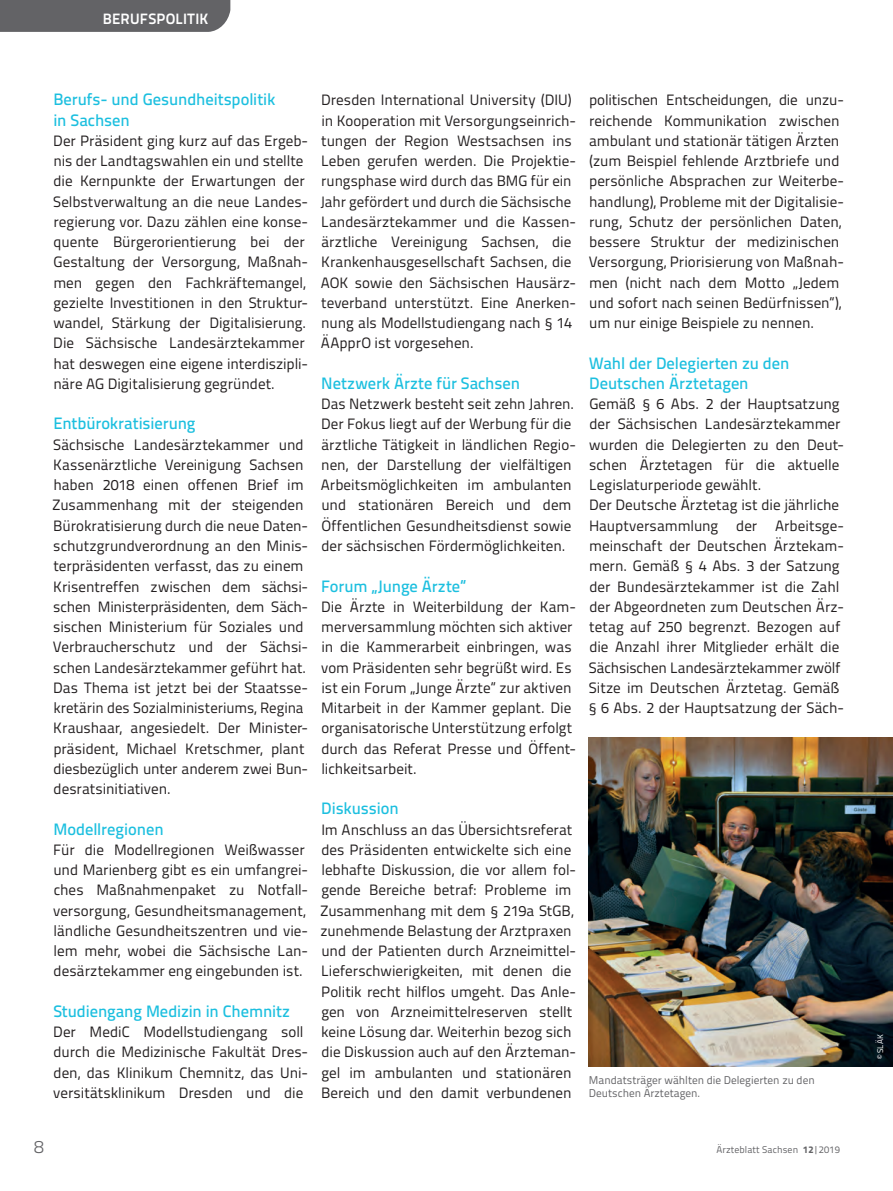
<style>
.page{position:relative;width:893px;height:1191px;background:#fff}
.page>*{position:absolute;margin:0;border:0;box-sizing:border-box;transform-origin:0 0}
.t1{font:300 18px "Titillium Text";color:#636366}
.t2{font:500 16.5px/20.2px "Titillium Text";letter-spacing:-.005em;color:#1cbfdf}
.t3{font:15px/20.2px "Titillium Text";color:#231f20}
.t4{font:700 15px "Titillium Text";letter-spacing:.01em;color:#fff}
.t5{font:11.25px/13.5px "Titillium Text";color:#636366}
.t6{font:9.75px "Titillium Text";letter-spacing:.01em;color:#636366}
.t7{font:8.25px "Titillium Text";color:#fff}
.s1{font-weight:800}
</style>
<div class="page">
<div style="left:0;top:0;width:230px;height:32px;background:#636366"></div>
<img style="left:589px;top:738px;width:304px;height:328px">
<p class="t4" style="left:103px;top:7px;width:107px">BERUFSPOLITIK</p>
<p class="t2" style="left:53px;top:88px;width:224px">Berufs- und Gesundheitspolitik in Sachsen</p>
<p class="t3" style="left:53px;top:130px;width:257px">Der Präsident ging kurz auf das Ergeb&shy;nis der Landtagswahlen ein und stellte die Kernpunkte der Erwartungen der Selbstverwaltung an die neue Landes&shy;regierung vor. Dazu zählen eine konse&shy;quente Bürgerorientierung bei der Gestaltung der Versorgung, Maßnah&shy;men gegen den Fachkräftemangel, gezielte Investitionen in den Struktur&shy;wandel, Stärkung der Digitalisierung.<br>Die Sächsische Landesärztekammer hat deswegen eine eigene interdiszipli&shy;näre AG Digitalisierung gegründet.</p>
<p class="t2" style="left:53px;top:412px;width:144px">Entbürokratisierung</p>
<p class="t3" style="left:52px;top:433px;width:258px">Sächsische Landesärztekammer und Kassenärztliche Vereinigung Sachsen haben 2018 einen offenen Brief im Zusammenhang mit der steigenden Bürokratisierung durch die neue Daten&shy;schutzgrundverordnung an den Minis&shy;terpräsidenten verfasst, das zu einem Krisentreffen zwischen dem sächsi&shy;schen Ministerpräsidenten, dem Säch&shy;sischen Ministerium für Soziales und Verbraucherschutz und der Sächsi&shy;schen Landesärztekammer geführt hat.<br>Das Thema ist jetzt bei der Staatsse&shy;kretärin des Sozialministeriums, Regina Kraushaar, angesiedelt. Der Minister&shy;präsident, Michael Kretschmer, plant diesbezüglich unter anderem zwei Bun&shy;desratsinitiativen.</p>
<p class="t2" style="left:53px;top:817px;width:112px">Modellregionen</p>
<p class="t3" style="left:53px;top:838px;width:256px">Für die Modellregionen Weißwasser und Marienberg gibt es ein umfangrei&shy;ches Maßnahmenpaket zu Notfall&shy;versorgung, Gesundheitsmanagement, ländliche Gesundheitszentren und vie&shy;lem mehr, wobei die Sächsische Lan&shy;desärztekammer eng eingebunden ist.</p>
<p class="t2" style="left:53px;top:1000px;width:238px">Studiengang Medizin in Chemnitz</p>
<p class="t3" style="left:53px;top:1021px;width:256px">Der MediC Modellstudiengang soll durch die Medizinische Fakultät Dres&shy;den, das Klinikum Chemnitz, das Uni&shy;versitätsklinikum Dresden und die</p>
<p class="t3" style="left:320px;top:89px;width:257px">Dresden International University (DIU) in Kooperation mit Versorgungseinrich&shy;tungen der Region Westsachsen ins Leben gerufen werden. Die Projektie&shy;rungsphase wird durch das BMG für ein Jahr gefördert und durch die Sächsische Landesärztekammer und die Kassen&shy;ärztliche Vereinigung Sachsen, die Krankenhausgesellschaft Sachsen, die AOK sowie den Sächsischen Hausärz&shy;teverband unterstützt. Eine Anerken&shy;nung als Modellstudiengang nach § 14<br>ÄApprO ist vorgesehen.</p>
<p class="t2" style="left:321px;top:372px;width:200px">Netzwerk Ärzte für Sachsen</p>
<p class="t3" style="left:321px;top:393px;width:257px">Das Netzwerk besteht seit zehn Jahren.<br>Der Fokus liegt auf der Werbung für die ärztliche Tätigkeit in ländlichen Regio&shy;nen, der Darstellung der vielfältigen Arbeitsmöglichkeiten im ambulanten und stationären Bereich und dem Öffentlichen Gesundheitsdienst sowie der sächsischen Fördermöglichkeiten.</p>
<p class="t2" style="left:321px;top:574px;width:147px">Forum „Junge Ärzte“</p>
<p class="t3" style="left:321px;top:595px;width:256px">Die Ärzte in Weiterbildung der Kam&shy;merversammlung möchten sich aktiver in die Kammerarbeit einbringen, was vom Präsidenten sehr begrüßt wird. Es ist ein Forum „Junge Ärzte“ zur aktiven Mitarbeit in der Kammer geplant. Die organisatorische Unterstützung erfolgt durch das Referat Presse und Öffent&shy;lichkeitsarbeit.</p>
<p class="t2" style="left:321px;top:797px;width:79px">Diskussion</p>
<p class="t3" style="left:320px;top:818px;width:258px">Im Anschluss an das Übersichtsreferat des Präsidenten entwickelte sich eine lebhafte Diskussion, die vor allem fol&shy;gende Bereiche betraf: Probleme im Zusammenhang mit dem § 219a StGB, zunehmende Belastung der Arztpraxen und der Patienten durch Arzneimittel-Lieferschwierigkeiten, mit denen die Politik recht hilflos umgeht. Das Anle&shy;gen von Arzneimittelreserven stellt keine Lösung dar. Weiterhin bezog sich die Diskussion auch auf den Ärzteman&shy;gel im ambulanten und stationären Bereich und den damit verbundenen</p>
<p class="t3" style="left:589px;top:89px;width:257px">politischen Entscheidungen, die unzu&shy;reichende Kommunikation zwischen ambulant und stationär tätigen Ärzten (zum Beispiel fehlende Arztbriefe und persönliche Absprachen zur Weiterbe&shy;handlung), Probleme mit der Digitalisie&shy;rung, Schutz der persönlichen Daten, bessere Struktur der medizinischen Versorgung, Priorisierung von Maßnah&shy;men (nicht nach dem Motto „Jedem und sofort nach seinen Bedürfnissen“), um nur einige Beispiele zu nennen.</p>
<p class="t2" style="left:589px;top:352px;width:202px">Wahl der Delegierten zu den<br>Deutschen Ärztetagen</p>
<p class="t3" style="left:589px;top:393px;width:257px">Gemäß § 6 Abs. 2 der Hauptsatzung der Sächsischen Landesärztekammer wurden die Delegierten zu den Deut&shy;schen Ärztetagen für die aktuelle Legislaturperiode gewählt.<br>Der Deutsche Ärztetag ist die jährliche Hauptversammlung der Arbeitsge&shy;meinschaft der Deutschen Ärztekam&shy;mern. Gemäß § 4 Abs. 3 der Satzung der Bundesärztekammer ist die Zahl der Abgeordneten zum Deutschen Ärz&shy;tetag auf 250 begrenzt. Bezogen auf die Anzahl ihrer Mitglieder erhält die Sächsischen Landesärztekammer zwölf Sitze im Deutschen Ärztetag. Gemäß § 6 Abs. 2 der Hauptsatzung der Säch-</p>
<p class="t5" style="left:589px;top:1072px;width:227px">Mandatsträger wählten die Delegierten zu den<br>Deutschen Ärztetagen.</p>
<p class="t1" style="left:34px;top:1133px;width:11px">8</p>
<p class="t6" style="left:717px;top:1142px;width:125px">Ärzteblatt Sachsen <span class="s1">12</span>|2019</p>
<p class="t7" style="left:874px;top:1059px;width:26px;rotate:-90deg">© SLÄK</p>
</div>
